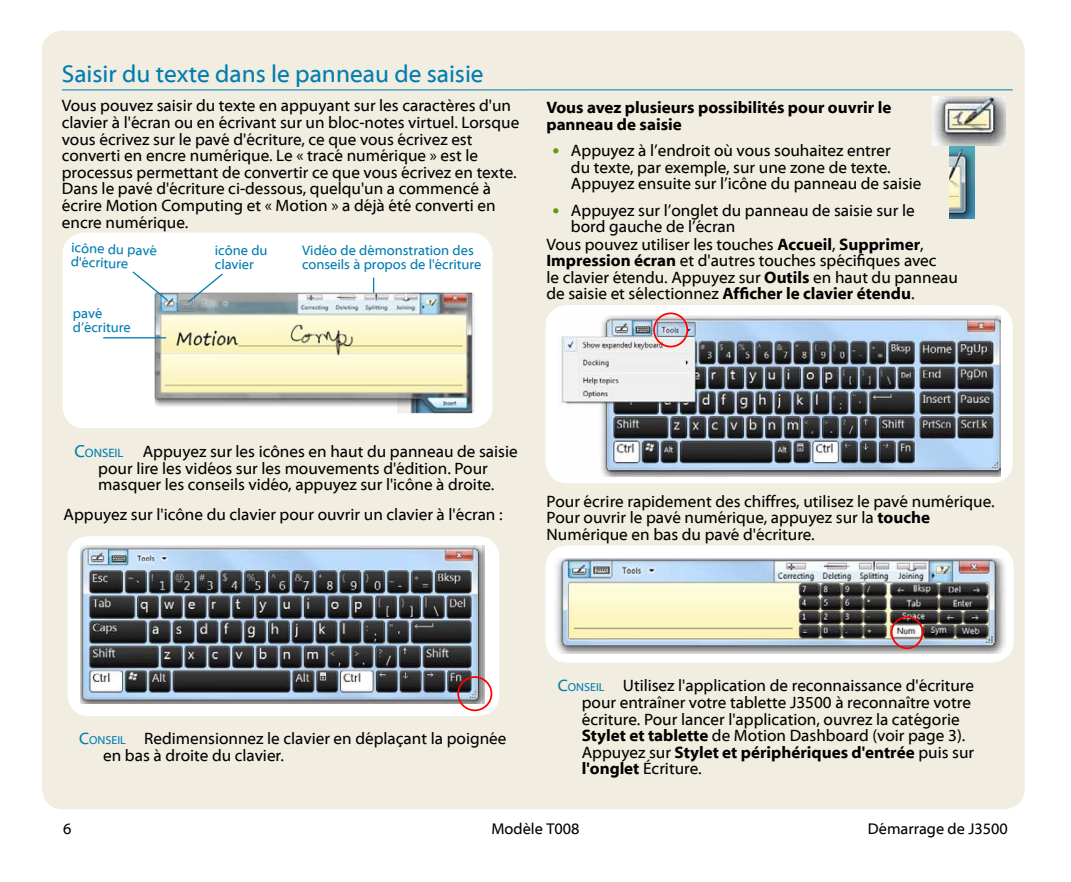
<style>
.page{position:relative;width:1071px;height:882px;background:#fff}
.page>*{position:absolute;margin:0;border:0;box-sizing:border-box;transform-origin:0 0}
.t1{font:24.5px "Myriad Web Pro";color:#007db1}
.t2{font:16.62px/16.6px "Myriad Web Pro";color:#000}
.t3{font:700 16.62px/16.6px "Myriad Web Pro";color:#000}
.t4{font:15.75px "Myriad Web Pro";color:#000}
.t5{font:14px/14px "Myriad Web Pro";color:#007db1}
.s1{font-family:"Calibri";color:#690}
.s2{color:#690}
.s3{font-weight:700}
.s4{font-size:17.5px;color:#007db1}
.s5{font-size:12.25px;color:#007db1}
.s6{color:#007db1}
.s7{font-size:11.72px;color:#007db1}
</style>
<div class="page">
<div style="left:42px;top:31px;width:983px;height:778px;background:#f1ede1;border-radius:21px"></div>
<div style="left:68px;top:537px;width:431px;height:178px;background:#fff;border-radius:21px"></div>
<div style="left:67px;top:536px;width:432px;height:180px;border:2px solid #fff;border-radius:21px"></div>
<img style="left:81px;top:546px;width:403px;height:157px">
<div style="left:457px;top:676px;width:35px;height:35px;border:2px solid #f00;border-radius:50%"></div>
<hr style="left:62px;top:89px;width:463px;height:1px;background:#007db1">
<div style="left:63px;top:233px;width:429px;height:194px;background:#fff;border-radius:21px"></div>
<div style="left:63px;top:233px;width:430px;height:195px;border:2px solid #fff;border-radius:21px"></div>
<svg style="left:373px;top:278px;width:1px;height:13px"></svg>
<img style="left:152px;top:291px;width:323px;height:123px">
<svg style="left:187px;top:273px;width:37px;height:31px"></svg>
<svg style="left:132px;top:271px;width:37px;height:31px"></svg>
<hr style="left:103px;top:337px;width:63px;height:1px;background:#007db1">
<img style="left:933px;top:97px;width:73px;height:48px">
<img style="left:949px;top:147px;width:26px;height:71px">
<div style="left:546px;top:546px;width:467px;height:116px;background:#fff;border-radius:21px"></div>
<div style="left:546px;top:546px;width:468px;height:117px;border:2px solid #fff;border-radius:21px"></div>
<img style="left:555px;top:558px;width:451px;height:96px">
<div style="left:891px;top:616px;width:33px;height:33px;border:2px solid #f00;border-radius:50%"></div>
<div style="left:546px;top:306px;width:466px;height:176px;background:#fff;border-radius:21px"></div>
<div style="left:546px;top:305px;width:467px;height:178px;border:2px solid #fff;border-radius:21px"></div>
<img style="left:561px;top:315px;width:439px;height:161px">
<div style="left:653px;top:312px;width:35px;height:35px;border:2px solid #f00;border-radius:50%"></div>
<hr style="left:525px;top:89px;width:488px;height:1px;background:#007db1">
<h1 class="t1" style="left:62px;top:60px;width:423px">Saisir du texte dans le panneau de saisie</h1>
<p class="t2" style="left:62px;top:98px;width:459px">Vous pouvez saisir du texte en appuyant sur les caractères d'un clavier à l'écran ou en écrivant sur un bloc-notes virtuel. Lorsque vous écrivez sur le pavé d'écriture, ce que vous écrivez est converti en encre numérique. Le « tracé numérique » est le processus permettant de convertir ce que vous écrivez en texte.<br>Dans le pavé d'écriture ci-dessous, quelqu'un a commencé à écrire Motion Computing et « Motion » a déjà été converti en encre numérique.</p>
<p class="t5" style="left:72px;top:241px;width:87px;rotate:2deg">icône du pavé d'écriture</p>
<p class="t5" style="left:73px;top:306px;width:59px">pavé d’écriture</p>
<p class="t5" style="left:215px;top:243px;width:54px">icône du clavier</p>
<p class="t5" style="left:302px;top:243px;width:181px">Vidéo de démonstration des conseils à propos de l'écriture</p>
<p class="t3" style="left:546px;top:100px;width:347px">Vous avez plusieurs possibilités pour ouvrir le panneau de saisie</p>
<p class="t2" style="left:571px;top:143px;width:352px;text-indent:-19px"><span class="s1">•</span><span class="s2">•</span> Appuyez à l’endroit où vous souhaitez entrer<br>du texte, par exemple, sur une zone de texte.<br>Appuyez ensuite sur l’icône du panneau de saisie</p>
<p class="t2" style="left:571px;top:202px;width:345px;text-indent:-19px"><span class="s1">•</span><span class="s2">•</span> Appuyez sur l’onglet du panneau de saisie sur le bord gauche de l’écran</p>
<p class="t2" style="left:546px;top:236px;width:413px">Vous pouvez utiliser les touches <span class="s3">Accueil</span>, <span class="s3">Supprimer</span>, <span class="s3">Impression écran</span> et d'autres touches spécifiques avec<br>le clavier étendu. Appuyez sur <span class="s3">Outils</span> en haut du panneau de saisie et sélectionnez <span class="s3">Afficher le clavier étendu</span>.</p>
<p class="t2" style="left:74px;top:444px;width:445px;text-align:center"><span class="s4">C</span><span class="s5">ONSEIL</span> Appuyez sur les icônes en haut du panneau de saisie pour lire les vidéos sur les mouvements d'édition. Pour masquer les conseils vidéo, appuyez sur l'icône à droite.</p>
<p class="t2" style="left:64px;top:507px;width:441px">Appuyez sur l'icône du clavier pour ouvrir un clavier à l'écran :</p>
<p class="t2" style="left:547px;top:493px;width:450px">Pour écrire rapidement des chiffres, utilisez le pavé numérique.<br>Pour ouvrir le pavé numérique, appuyez sur la <span class="s3">touche<br></span>Numérique en bas du pavé d'écriture.</p>
<p class="t2" style="left:103px;top:731px;width:405px;text-indent:-24px"><span class="s6">C</span><span class="s7">ONSEIL</span> Redimensionnez le clavier en déplaçant la poignée en bas à droite du clavier.</p>
<p class="t2" style="left:582px;top:678px;width:394px;text-indent:-24px"><span class="s6">C</span><span class="s7">ONSEIL</span> Utilisez l'application de reconnaissance d'écriture pour entraîner votre tablette J3500 à reconnaître votre écriture. Pour lancer l'application, ouvrez la catégorie <span class="s3">Stylet et tablette</span> de Motion Dashboard (voir page 3).<br>Appuyez sur <span class="s3">Stylet et périphériques d'entrée</span> puis sur <span class="s3">l'onglet</span> Écriture.</p>
<p class="t4" style="left:63px;top:821px;width:10px">6</p>
<p class="t4" style="left:491px;top:821px;width:90px">Modèle T008</p>
<p class="t4" style="left:868px;top:821px;width:142px">Démarrage de J3500</p>
</div>
